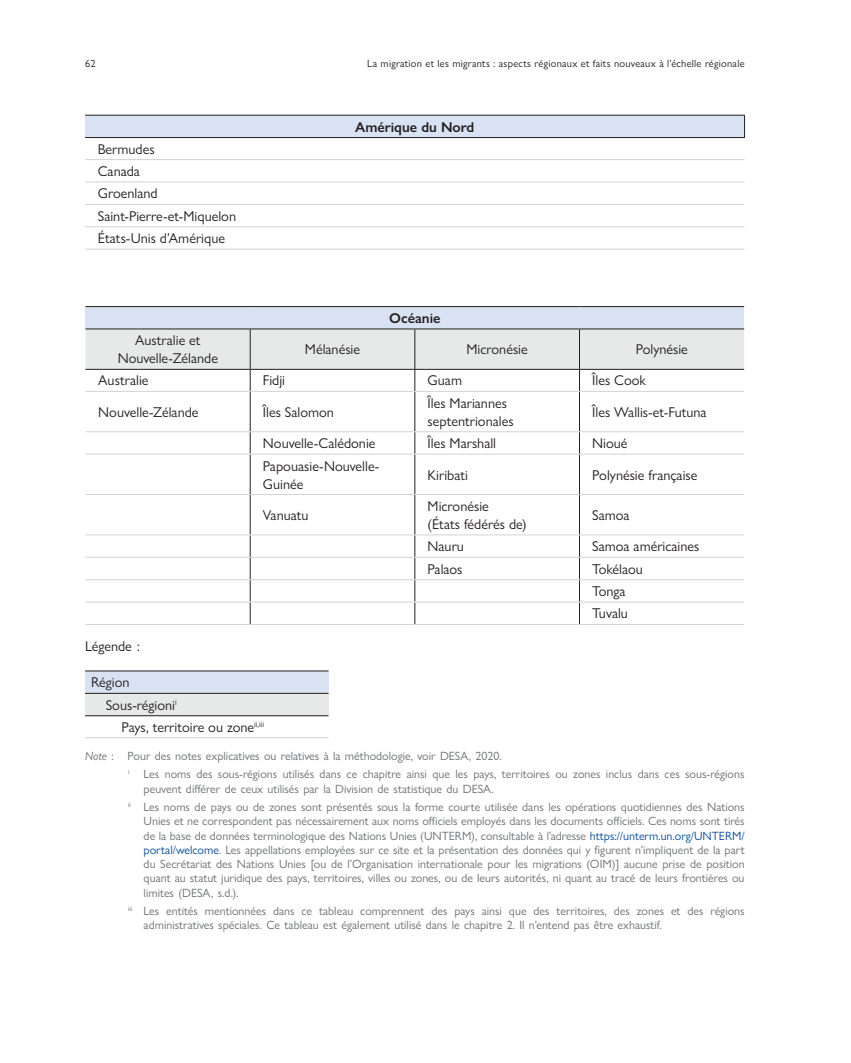
<style>
.page{position:relative;width:851px;height:1063px;background:#fff}
.page>*{position:absolute;margin:0;border:0;box-sizing:border-box;transform-origin:0 0}
.Table_body{font:14.25px/18px "Gill Sans Nova";color:#231f20}
.Table_header{font:14.25px "Gill Sans Nova";color:#231f20}
.Table_header-2{font:600 14.25px "Gill Sans Nova";color:#231f20}
.Body_text{font:14.25px "Gill Sans Nova";color:#231f20}
.Source___Note_only{font:12px/14.2px "Gill Sans Nova";color:#6d6f71}
.Source___Note{font:12px "Gill Sans Nova";color:#6d6f71}
.t1{font:10.5px "Gill Sans Nova";letter-spacing:.025em;color:#231f20}
.s1{font-style:italic}
.s2{color:#074c9a}
</style>
<div class="page">
<div style="left:85px;top:115px;width:659px;height:23px;background:#d8e2f3"></div>
<svg style="left:744px;top:116px;width:1px;height:21px"></svg>
<hr style="left:85px;top:159px;width:659px;height:1px;background:#d1d3d4">
<hr style="left:85px;top:182px;width:659px;height:1px;background:#d1d3d4">
<hr style="left:85px;top:204px;width:659px;height:1px;background:#d1d3d4">
<hr style="left:85px;top:226px;width:659px;height:1px;background:#d1d3d4">
<hr style="left:85px;top:249px;width:659px;height:1px;background:#d1d3d4">
<hr style="left:85px;top:115px;width:659px;height:1px;background:#231f20">
<hr style="left:85px;top:137px;width:659px;height:1px;background:#231f20">
<div style="left:85px;top:307px;width:659px;height:22px;background:#d8e2f3"></div>
<svg style="left:85px;top:330px;width:659px;height:61px"></svg>
<hr style="left:250px;top:392px;width:1px;height:39px;background:#231f20">
<hr style="left:414px;top:392px;width:1px;height:39px;background:#231f20">
<hr style="left:579px;top:392px;width:1px;height:39px;background:#231f20">
<svg style="left:250px;top:432px;width:1px;height:22px"></svg>
<svg style="left:414px;top:432px;width:1px;height:22px"></svg>
<svg style="left:579px;top:432px;width:1px;height:22px"></svg>
<hr style="left:250px;top:455px;width:1px;height:39px;background:#231f20">
<hr style="left:414px;top:455px;width:1px;height:39px;background:#231f20">
<hr style="left:579px;top:455px;width:1px;height:39px;background:#231f20">
<hr style="left:250px;top:495px;width:1px;height:40px;background:#231f20">
<hr style="left:414px;top:495px;width:1px;height:40px;background:#231f20">
<hr style="left:579px;top:495px;width:1px;height:40px;background:#231f20">
<svg style="left:250px;top:536px;width:1px;height:88px"></svg>
<svg style="left:414px;top:536px;width:1px;height:88px"></svg>
<svg style="left:579px;top:536px;width:1px;height:88px"></svg>
<hr style="left:85px;top:391px;width:165px;height:1px;background:#d1d3d4">
<hr style="left:250px;top:391px;width:165px;height:1px;background:#d1d3d4">
<hr style="left:415px;top:391px;width:164px;height:1px;background:#d1d3d4">
<hr style="left:579px;top:391px;width:165px;height:1px;background:#d1d3d4">
<hr style="left:85px;top:431px;width:165px;height:1px;background:#d1d3d4">
<hr style="left:250px;top:431px;width:165px;height:1px;background:#d1d3d4">
<hr style="left:415px;top:431px;width:164px;height:1px;background:#d1d3d4">
<hr style="left:579px;top:431px;width:165px;height:1px;background:#d1d3d4">
<hr style="left:85px;top:454px;width:165px;height:1px;background:#d1d3d4">
<hr style="left:250px;top:454px;width:165px;height:1px;background:#d1d3d4">
<hr style="left:415px;top:454px;width:164px;height:1px;background:#d1d3d4">
<hr style="left:579px;top:454px;width:165px;height:1px;background:#d1d3d4">
<hr style="left:85px;top:494px;width:165px;height:1px;background:#d1d3d4">
<hr style="left:250px;top:494px;width:165px;height:1px;background:#d1d3d4">
<hr style="left:415px;top:494px;width:164px;height:1px;background:#d1d3d4">
<hr style="left:579px;top:494px;width:165px;height:1px;background:#d1d3d4">
<hr style="left:85px;top:535px;width:165px;height:1px;background:#d1d3d4">
<hr style="left:250px;top:535px;width:165px;height:1px;background:#d1d3d4">
<hr style="left:415px;top:535px;width:164px;height:1px;background:#d1d3d4">
<hr style="left:579px;top:535px;width:165px;height:1px;background:#d1d3d4">
<hr style="left:85px;top:557px;width:165px;height:1px;background:#d1d3d4">
<hr style="left:250px;top:557px;width:165px;height:1px;background:#d1d3d4">
<hr style="left:415px;top:557px;width:164px;height:1px;background:#d1d3d4">
<hr style="left:579px;top:557px;width:165px;height:1px;background:#d1d3d4">
<hr style="left:85px;top:579px;width:165px;height:1px;background:#d1d3d4">
<hr style="left:250px;top:579px;width:165px;height:1px;background:#d1d3d4">
<hr style="left:415px;top:579px;width:164px;height:1px;background:#d1d3d4">
<hr style="left:579px;top:579px;width:165px;height:1px;background:#d1d3d4">
<hr style="left:85px;top:602px;width:165px;height:1px;background:#d1d3d4">
<hr style="left:250px;top:602px;width:165px;height:1px;background:#d1d3d4">
<hr style="left:415px;top:602px;width:164px;height:1px;background:#d1d3d4">
<hr style="left:579px;top:602px;width:165px;height:1px;background:#d1d3d4">
<hr style="left:85px;top:306px;width:165px;height:1px;background:#231f20">
<hr style="left:250px;top:306px;width:165px;height:1px;background:#231f20">
<hr style="left:415px;top:306px;width:164px;height:1px;background:#231f20">
<hr style="left:579px;top:306px;width:165px;height:1px;background:#231f20">
<hr style="left:85px;top:329px;width:165px;height:1px;background:#231f20">
<hr style="left:250px;top:329px;width:165px;height:1px;background:#231f20">
<hr style="left:415px;top:329px;width:164px;height:1px;background:#231f20">
<hr style="left:579px;top:329px;width:165px;height:1px;background:#231f20">
<hr style="left:85px;top:369px;width:165px;height:1px;background:#231f20">
<hr style="left:250px;top:369px;width:165px;height:1px;background:#231f20">
<hr style="left:415px;top:369px;width:164px;height:1px;background:#231f20">
<hr style="left:579px;top:369px;width:165px;height:1px;background:#231f20">
<hr style="left:85px;top:624px;width:165px;height:1px;background:#d1d3d4">
<hr style="left:250px;top:624px;width:165px;height:1px;background:#d1d3d4">
<hr style="left:415px;top:624px;width:164px;height:1px;background:#d1d3d4">
<hr style="left:579px;top:624px;width:165px;height:1px;background:#d1d3d4">
<div style="left:85px;top:671px;width:243px;height:22px;background:#d8e2f3"></div>
<div style="left:85px;top:693px;width:243px;height:23px;background:#e7e8e8"></div>
<hr style="left:85px;top:671px;width:243px;height:1px;background:#231f20">
<hr style="left:85px;top:693px;width:243px;height:1px;background:#231f20">
<hr style="left:85px;top:715px;width:243px;height:1px;background:#231f20">
<hr style="left:85px;top:737px;width:243px;height:1px;background:#d1d3d4">
<p class="t1" style="left:85px;top:57px;width:12px">62</p>
<p class="t1" style="left:367px;top:57px;width:379px">La migration et les migrants : aspects régionaux et faits nouveaux à l’échelle régionale</p>
<p class="Table_body" style="left:98px;top:140px;width:58px">Bermudes</p>
<p class="Table_body" style="left:98px;top:162px;width:44px">Canada</p>
<p class="Table_body" style="left:98px;top:184px;width:61px">Groenland</p>
<p class="Table_body" style="left:98px;top:207px;width:140px">Saint-Pierre-et-Miquelon</p>
<p class="Table_body" style="left:98px;top:229px;width:129px">États-Unis d’Amérique</p>
<p class="Table_header" style="left:135px;top:332px;width:67px">Australie et</p>
<p class="Table_header" style="left:118px;top:350px;width:102px">Nouvelle-Zélande</p>
<p class="Table_header-2" style="left:355px;top:118px;width:121px">Amérique du Nord</p>
<p class="Table_header-2" style="left:389px;top:309px;width:53px">Océanie</p>
<p class="Table_header" style="left:305px;top:341px;width:57px">Mélanésie</p>
<p class="Table_header" style="left:466px;top:341px;width:63px">Micronésie</p>
<p class="Table_header" style="left:635px;top:341px;width:54px">Polynésie</p>
<p class="Table_body" style="left:98px;top:371px;width:52px">Australie</p>
<p class="Table_body" style="left:263px;top:371px;width:24px">Fidji</p>
<p class="Table_body" style="left:427px;top:371px;width:36px">Guam</p>
<p class="Table_body" style="left:592px;top:371px;width:55px">Îles Cook</p>
<p class="Table_body" style="left:98px;top:403px;width:102px">Nouvelle-Zélande</p>
<p class="Table_body" style="left:263px;top:403px;width:72px">Îles Salomon</p>
<p class="Table_body" style="left:427px;top:394px;width:87px">Îles Mariannes septentrionales</p>
<p class="Table_body" style="left:592px;top:403px;width:116px">Îles Wallis-et-Futuna</p>
<p class="Table_body" style="left:263px;top:434px;width:114px">Nouvelle-Calédonie</p>
<p class="Table_body" style="left:427px;top:434px;width:70px">Îles Marshall</p>
<p class="Table_body" style="left:592px;top:434px;width:37px">Nioué</p>
<p class="Table_body" style="left:263px;top:457px;width:118px">Papouasie-Nouvelle-<br>Guinée</p>
<p class="Table_body" style="left:427px;top:466px;width:42px">Kiribati</p>
<p class="Table_body" style="left:592px;top:466px;width:107px">Polynésie française</p>
<p class="Table_body" style="left:263px;top:506px;width:47px">Vanuatu</p>
<p class="Table_body" style="left:427px;top:497px;width:101px">Micronésie<br>(États fédérés de)</p>
<p class="Table_body" style="left:592px;top:506px;width:39px">Samoa</p>
<p class="Table_body" style="left:427px;top:537px;width:38px">Nauru</p>
<p class="Table_body" style="left:592px;top:537px;width:109px">Samoa américaines</p>
<p class="Table_body" style="left:427px;top:560px;width:36px">Palaos</p>
<p class="Table_body" style="left:592px;top:560px;width:52px">Tokélaou</p>
<p class="Table_body" style="left:592px;top:582px;width:35px">Tonga</p>
<p class="Table_body" style="left:592px;top:604px;width:37px">Tuvalu</p>
<p class="Body_text" style="left:85px;top:638px;width:56px">Légende :</p>
<p class="Table_header" style="left:91px;top:674px;width:40px">Région</p>
<p class="Table_body" style="left:106px;top:696px;width:72px">Sous-régioni<sup>i</sup></p>
<p class="Table_body" style="left:122px;top:718px;width:144px">Pays, territoire ou zone<sup>ii,iii</sup></p>
<p class="Source___Note" style="left:85px;top:748px;width:418px"><span class="s1">Note</span> : Pour des notes explicatives ou relatives à la méthodologie, voir DESA, 2020.</p>
<p class="Source___Note_only" style="left:144px;top:767px;width:602px;text-indent:-16px"><sup>i</sup> Les noms des sous-régions utilisés dans ce chapitre ainsi que les pays, territoires ou zones inclus dans ces sous-régions peuvent différer de ceux utilisés par la Division de statistique du DESA.</p>
<p class="Source___Note_only" style="left:144px;top:800px;width:602px;text-align:justify;text-indent:-16px"><sup>ii</sup> Les noms de pays ou de zones sont présentés sous la forme courte utilisée dans les opérations quotidiennes des Nations Unies et ne correspondent pas nécessairement aux noms officiels employés dans les documents officiels. Ces noms sont tirés de la base de données terminologique des Nations Unies (UNTERM), consultable à l’adresse <span class="s2">https://unterm.un.org/UNTERM/ portal/welcome</span>. Les appellations employées sur ce site et la présentation des données qui y figurent n’impliquent de la part du Secrétariat des Nations Unies [ou de l’Organisation internationale pour les migrations (OIM)] aucune prise de position quant au statut juridique des pays, territoires, villes ou zones, ou de leurs autorités, ni quant au tracé de leurs frontières ou limites (DESA, s.d.).</p>
<p class="Source___Note_only" style="left:144px;top:904px;width:602px;text-indent:-16px"><sup>iii</sup> Les entités mentionnées dans ce tableau comprennent des pays ainsi que des territoires, des zones et des régions administratives spéciales. Ce tableau est également utilisé dans le chapitre 2. Il n’entend pas être exhaustif.</p>
</div>
